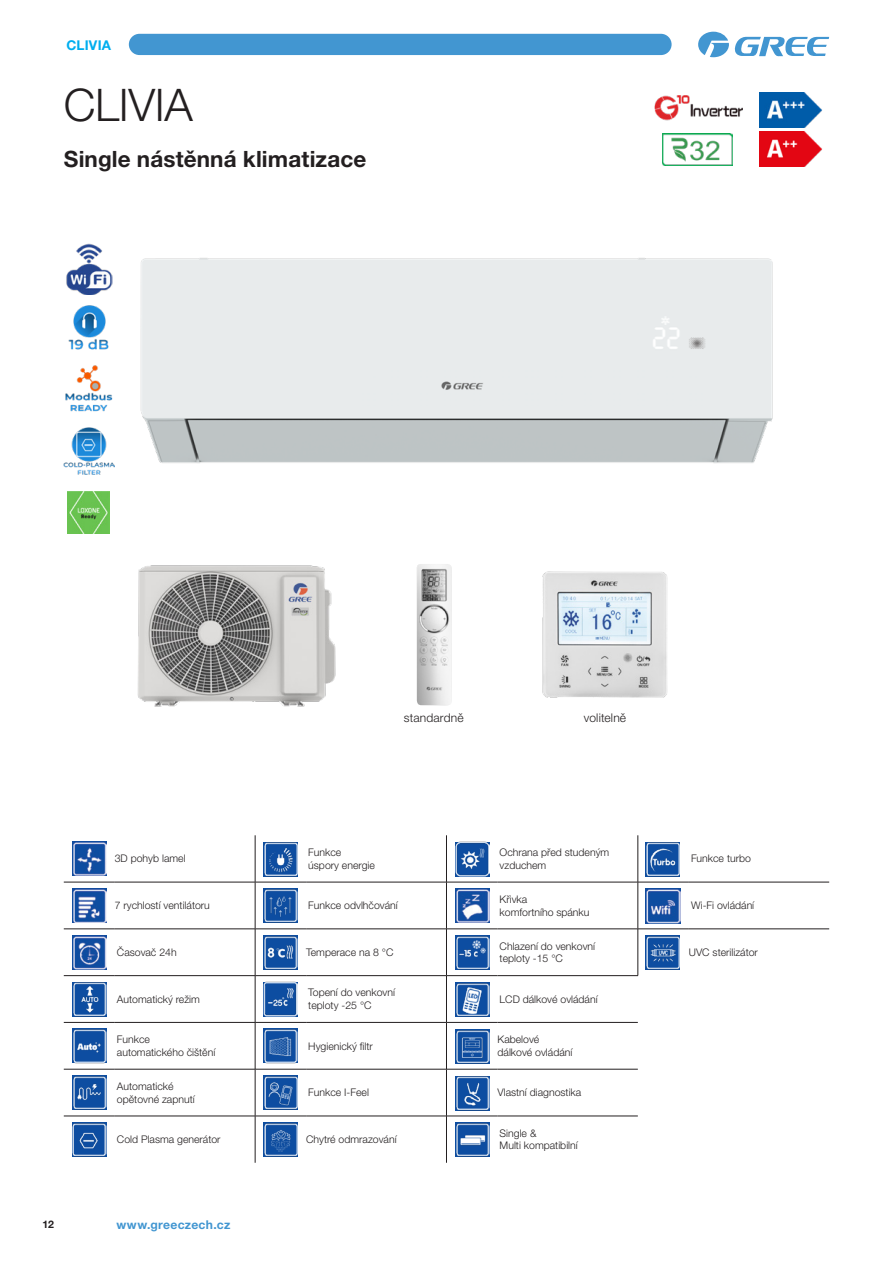
<style>
.page{position:relative;width:893px;height:1263px;background:#fff}
.page>*{position:absolute;margin:0;border:0;box-sizing:border-box;transform-origin:0 0}
.t1{font:300 45px "Helvetica Neue LT Pro";letter-spacing:-.01em;color:#231f20}
.t2{font:700 22.5px "Helvetica Neue LT Pro";letter-spacing:.005em;color:#231f20}
.t3{font:700 13.5px "Helvetica Neue LT Pro";letter-spacing:.015em;color:#00aeef}
.t4{font:700 12.15px "Helvetica Neue LT Pro";letter-spacing:.025em;color:#4296d1}
.t5{font:300 12px "Helvetica Neue LT Pro";letter-spacing:.015em;color:#231f20}
.t6{font:300 10.5px/12.6px "Helvetica Neue LT Pro";color:#231f20}
.t7{font:700 10.5px "Helvetica Neue LT Pro";color:#231f20}
</style>
<div class="page">
<svg style="left:698px;top:32px;width:131px;height:25px"></svg>
<div style="left:129px;top:34px;width:543px;height:21px;background:#4296d1;border-radius:11px"></div>
<img style="left:140px;top:258px;width:633px;height:205px">
<img style="left:417px;top:564px;width:35px;height:141px">
<img style="left:66px;top:243px;width:47px;height:51px">
<img style="left:64px;top:427px;width:51px;height:48px">
<img style="left:137px;top:565px;width:199px;height:142px">
<hr style="left:255px;top:835px;width:1px;height:47px;background:#231f20">
<hr style="left:446px;top:835px;width:1px;height:47px;background:#231f20">
<hr style="left:638px;top:835px;width:1px;height:47px;background:#231f20">
<hr style="left:64px;top:882px;width:51px;height:1px;background:#231f20">
<hr style="left:115px;top:882px;width:140px;height:1px;background:#231f20">
<hr style="left:255px;top:882px;width:51px;height:1px;background:#231f20">
<hr style="left:255px;top:882px;width:1px;height:47px;background:#231f20">
<hr style="left:306px;top:882px;width:140px;height:1px;background:#231f20">
<hr style="left:446px;top:882px;width:51px;height:1px;background:#231f20">
<hr style="left:446px;top:882px;width:1px;height:47px;background:#231f20">
<hr style="left:497px;top:882px;width:141px;height:1px;background:#231f20">
<hr style="left:638px;top:882px;width:51px;height:1px;background:#231f20">
<hr style="left:638px;top:882px;width:1px;height:47px;background:#231f20">
<hr style="left:64px;top:928px;width:51px;height:1px;background:#231f20">
<hr style="left:115px;top:928px;width:140px;height:1px;background:#231f20">
<hr style="left:255px;top:928px;width:51px;height:1px;background:#231f20">
<hr style="left:255px;top:929px;width:1px;height:46px;background:#231f20">
<hr style="left:306px;top:928px;width:140px;height:1px;background:#231f20">
<hr style="left:446px;top:928px;width:51px;height:1px;background:#231f20">
<hr style="left:446px;top:929px;width:1px;height:46px;background:#231f20">
<hr style="left:497px;top:928px;width:141px;height:1px;background:#231f20">
<hr style="left:638px;top:929px;width:1px;height:46px;background:#231f20">
<hr style="left:64px;top:975px;width:51px;height:1px;background:#231f20">
<hr style="left:115px;top:975px;width:140px;height:1px;background:#231f20">
<hr style="left:255px;top:975px;width:51px;height:1px;background:#231f20">
<hr style="left:255px;top:976px;width:1px;height:46px;background:#231f20">
<hr style="left:306px;top:975px;width:140px;height:1px;background:#231f20">
<hr style="left:446px;top:975px;width:51px;height:1px;background:#231f20">
<hr style="left:446px;top:976px;width:1px;height:46px;background:#231f20">
<hr style="left:64px;top:1022px;width:51px;height:1px;background:#231f20">
<hr style="left:115px;top:1022px;width:140px;height:1px;background:#231f20">
<hr style="left:255px;top:1022px;width:51px;height:1px;background:#231f20">
<hr style="left:255px;top:1022px;width:1px;height:47px;background:#231f20">
<hr style="left:306px;top:1022px;width:140px;height:1px;background:#231f20">
<hr style="left:446px;top:1022px;width:1px;height:47px;background:#231f20">
<hr style="left:64px;top:1069px;width:51px;height:1px;background:#231f20">
<hr style="left:115px;top:1069px;width:140px;height:1px;background:#231f20">
<hr style="left:255px;top:1069px;width:51px;height:1px;background:#231f20">
<hr style="left:255px;top:1069px;width:1px;height:47px;background:#231f20">
<hr style="left:306px;top:1069px;width:140px;height:1px;background:#231f20">
<hr style="left:446px;top:1069px;width:51px;height:1px;background:#231f20">
<hr style="left:446px;top:1069px;width:1px;height:47px;background:#231f20">
<hr style="left:64px;top:1116px;width:51px;height:1px;background:#231f20">
<hr style="left:115px;top:1116px;width:140px;height:1px;background:#231f20">
<hr style="left:255px;top:1116px;width:51px;height:1px;background:#231f20">
<hr style="left:255px;top:1116px;width:1px;height:47px;background:#231f20">
<hr style="left:306px;top:1116px;width:140px;height:1px;background:#231f20">
<hr style="left:446px;top:1116px;width:51px;height:1px;background:#231f20">
<hr style="left:446px;top:1116px;width:1px;height:47px;background:#231f20">
<hr style="left:497px;top:975px;width:141px;height:1px;background:#231f20">
<hr style="left:446px;top:1022px;width:51px;height:1px;background:#231f20">
<hr style="left:689px;top:882px;width:140px;height:1px;background:#231f20">
<hr style="left:638px;top:928px;width:51px;height:1px;background:#231f20">
<hr style="left:689px;top:928px;width:140px;height:1px;background:#231f20">
<hr style="left:497px;top:1022px;width:141px;height:1px;background:#231f20">
<hr style="left:497px;top:1069px;width:141px;height:1px;background:#231f20">
<hr style="left:497px;top:1116px;width:141px;height:1px;background:#231f20">
<img style="left:263px;top:982px;width:35px;height:34px">
<img style="left:455px;top:935px;width:34px;height:35px">
<img style="left:72px;top:888px;width:35px;height:35px">
<img style="left:72px;top:935px;width:35px;height:34px">
<img style="left:72px;top:982px;width:35px;height:34px">
<img style="left:72px;top:1028px;width:35px;height:35px">
<img style="left:72px;top:1075px;width:35px;height:35px">
<img style="left:72px;top:1122px;width:34px;height:34px">
<img style="left:264px;top:842px;width:34px;height:34px">
<img style="left:263px;top:888px;width:35px;height:35px">
<img style="left:263px;top:935px;width:35px;height:34px">
<img style="left:263px;top:1028px;width:35px;height:35px">
<img style="left:264px;top:1075px;width:34px;height:35px">
<img style="left:264px;top:1122px;width:34px;height:34px">
<img style="left:455px;top:842px;width:34px;height:34px">
<img style="left:455px;top:889px;width:34px;height:34px">
<img style="left:455px;top:982px;width:34px;height:35px">
<img style="left:455px;top:1029px;width:34px;height:34px">
<img style="left:455px;top:1076px;width:34px;height:34px">
<img style="left:646px;top:889px;width:34px;height:34px">
<img style="left:646px;top:935px;width:34px;height:35px">
<img style="left:455px;top:1122px;width:34px;height:34px">
<img style="left:646px;top:842px;width:34px;height:34px">
<img style="left:72px;top:841px;width:35px;height:35px">
<img style="left:65px;top:365px;width:48px;height:47px">
<img style="left:68px;top:305px;width:41px;height:45px">
<img style="left:654px;top:96px;width:88px;height:25px">
<img style="left:662px;top:134px;width:71px;height:31px">
<img style="left:759px;top:92px;width:63px;height:35px">
<img style="left:759px;top:132px;width:63px;height:35px">
<img style="left:67px;top:491px;width:43px;height:43px">
<img style="left:543px;top:572px;width:124px;height:125px">
<p class="t3" style="left:66px;top:36px;width:46px">CLIVIA</p>
<h1 class="t1" style="left:64px;top:78px;width:131px">CLIVIA</h1>
<h2 class="t2" style="left:64px;top:145px;width:304px">Single nástěnná klimatizace</h2>
<p class="t7" style="left:43px;top:1218px;width:13px">12</p>
<p class="t5" style="left:404px;top:711px;width:61px">standardně</p>
<p class="t5" style="left:584px;top:711px;width:44px">volitelně</p>
<p class="t6" style="left:115px;top:852px;width:72px">3D pohyb lamel</p>
<p class="t6" style="left:308px;top:846px;width:68px">Funkce<br>úspory energie</p>
<p class="t6" style="left:500px;top:846px;width:111px">Ochrana před studeným vzduchem</p>
<p class="t6" style="left:691px;top:852px;width:61px">Funkce turbo</p>
<p class="t6" style="left:115px;top:899px;width:97px">7 rychlostí ventilátoru</p>
<p class="t6" style="left:308px;top:899px;width:91px">Funkce odvlhčování</p>
<p class="t6" style="left:500px;top:893px;width:91px">Křivka<br>komfortního spánku</p>
<p class="t6" style="left:691px;top:899px;width:65px">Wi-Fi ovládání</p>
<p class="t6" style="left:117px;top:946px;width:61px">Časovač 24h</p>
<p class="t6" style="left:306px;top:946px;width:89px">Temperace na 8 °C</p>
<p class="t6" style="left:500px;top:939px;width:97px">Chlazení do venkovní teploty -15 °C</p>
<p class="t6" style="left:689px;top:946px;width:71px">UVC sterilizátor</p>
<p class="t6" style="left:117px;top:992px;width:85px">Automatický režim</p>
<p class="t6" style="left:308px;top:986px;width:88px">Topení do venkovní teploty -25 °C</p>
<p class="t6" style="left:500px;top:992px;width:100px">LCD dálkové ovládání</p>
<p class="t6" style="left:117px;top:1033px;width:100px">Funkce automatického čištění</p>
<p class="t6" style="left:308px;top:1039px;width:66px">Hygienický filtr</p>
<p class="t6" style="left:497px;top:1033px;width:76px">Kabelové dálkové ovládání</p>
<p class="t6" style="left:117px;top:1080px;width:79px">Automatické opětovné zapnutí</p>
<p class="t6" style="left:308px;top:1086px;width:62px">Funkce I-Feel</p>
<p class="t6" style="left:497px;top:1086px;width:85px">Vlastní diagnostika</p>
<p class="t6" style="left:117px;top:1133px;width:105px">Cold Plasma generátor</p>
<p class="t6" style="left:306px;top:1133px;width:92px">Chytré odmrazování</p>
<p class="t6" style="left:500px;top:1126px;width:80px">Single &amp;<br>Multi kompatibilní</p>
<p class="t4" style="left:116px;top:1217px;width:115px">www.greeczech.cz</p>
</div>
